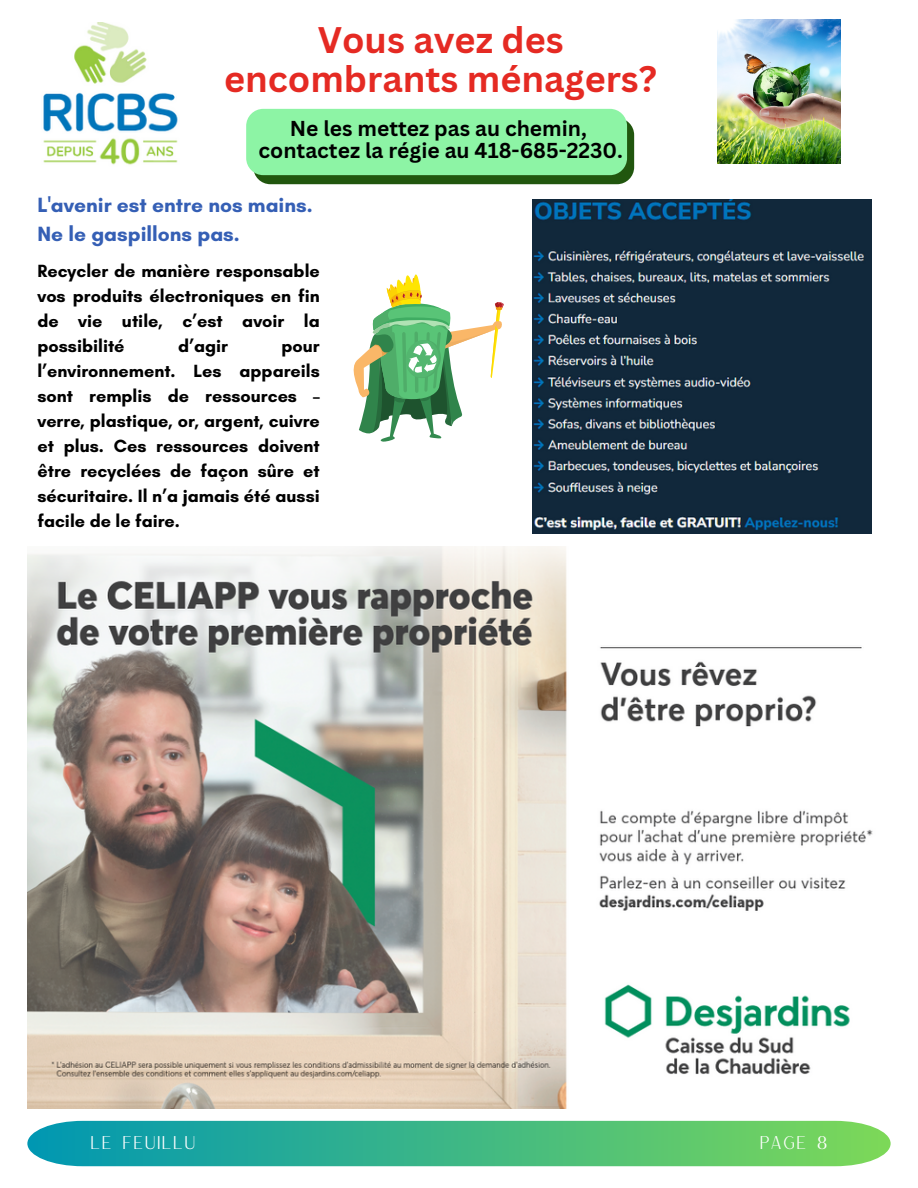
<style>
.page{position:relative;width:918px;height:1188px;background:#fff}
.page>*{position:absolute;margin:0;border:0;box-sizing:border-box;transform-origin:0 0}
.t1{font:700 36px/38.2px "Canva Sans";color:#e52a23;text-align:center}
.t2{font:700 21px "Canva Sans";color:#000}
.t3{font:700 21px "Glacial Indifference";color:#355fb5}
.t4{font:700 18px/25px "Glacial Indifference";color:#000;text-align:justify}
.t5{font:18px "Versailles";color:#fff}
</style>
<div class="page">
<svg style="left:27px;top:1121px;width:864px;height:45px;background:#44b988"></svg>
<img style="left:27px;top:546px;width:846px;height:563px">
<img style="left:43px;top:23px;width:135px;height:142px">
<img style="left:533px;top:200px;width:338px;height:334px">
<svg style="left:353px;top:274px;width:151px;height:168px"></svg>
<div style="left:253px;top:118px;width:381px;height:66px;background:#21560e;border-radius:17px"></div>
<div style="left:246px;top:109px;width:381px;height:66px;background:#8df4a5;border-radius:17px"></div>
<img style="left:718px;top:20px;width:123px;height:144px">
<p class="t1" style="left:224px;top:20px;width:434px">Vous avez des encombrants ménagers?</p>
<p class="t2" style="left:290px;top:113px;width:299px">Ne les mettez pas au chemin,</p>
<p class="t2" style="left:259px;top:136px;width:366px">contactez la régie au 418-685-2230.</p>
<p class="t3" style="left:37px;top:192px;width:277px">L'avenir est entre nos mains.</p>
<p class="t3" style="left:37px;top:221px;width:204px">Ne le gaspillons pas.</p>
<p class="t4" style="left:37px;top:258px;width:284px">Recycler de manière responsable vos produits électroniques en fin de vie utile, c’est avoir la possibilité</p>
<p class="t4" style="left:178px;top:333px;width:51px">d’agir</p>
<p class="t4" style="left:37px;top:333px;width:284px;text-indent:244px">pour l’environnement. Les appareils sont remplis de ressources – verre, plastique, or, argent, cuivre et plus. Ces ressources doivent être recyclées de façon sûre et sécuritaire. Il n’a jamais été aussi facile de le faire.</p>
<p class="t5" style="left:90px;top:1131px;width:108px">LE FEUILLU</p>
<p class="t5" style="left:759px;top:1131px;width:71px">PAGE 8</p>
</div>
